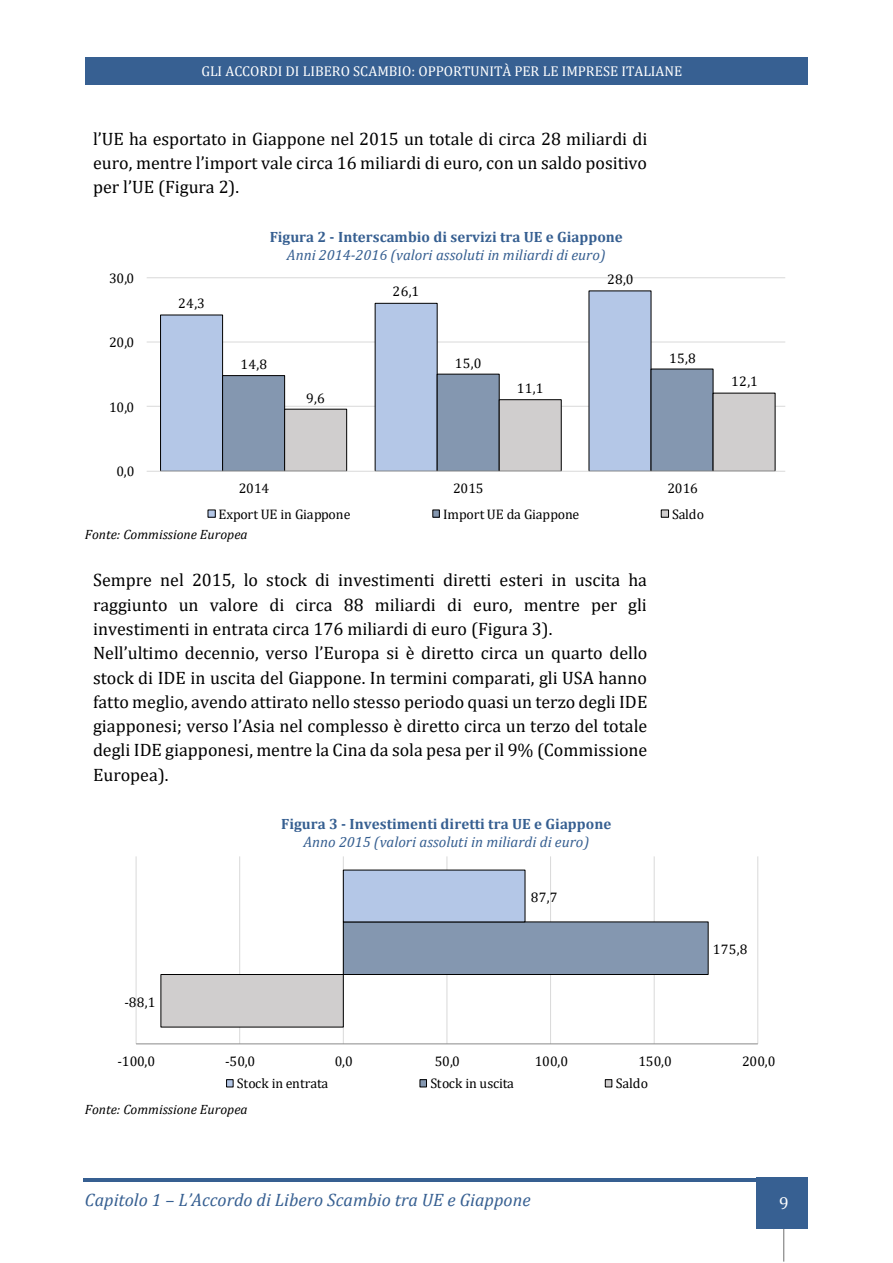
<style>
.page{position:relative;width:893px;height:1263px;background:#fff}
.page>*{position:absolute;margin:0;border:0;box-sizing:border-box;transform-origin:0 0}
.t1{font:18px/24.3px "Cambria";color:#000;text-align:justify}
.t2{font:italic 18px "Cambria";color:#365f91}
.t3{font:17.25px "Cambria";color:#fff}
.t4{font:italic 15px "Cambria";color:#365f91}
.t5{font:700 15px "Cambria";color:#365f91}
.t6{font:14.25px "Cambria";color:#fff}
.t7{font:13.95px "Cambria";letter-spacing:-.01em;color:#000}
.t8{font:13.8px "Cambria";letter-spacing:-.03em;color:#000}
.t9{font:italic 13.5px "Cambria";color:#000}
</style>
<div class="page">
<hr style="left:83px;top:1178px;width:719px;height:3px;background:#365f91">
<hr style="left:783px;top:1228px;width:1px;height:34px;background:#7f7f7f">
<div style="left:756px;top:1177px;width:52px;height:51px;background:#376092"></div>
<div style="left:85px;top:57px;width:723px;height:27px;background:#376092"></div>
<hr style="left:147px;top:406px;width:638px;height:1px;background:#d9d9d9">
<hr style="left:147px;top:342px;width:638px;height:1px;background:#d9d9d9">
<hr style="left:147px;top:277px;width:638px;height:1px;background:#d9d9d9">
<svg style="left:160px;top:290px;width:492px;height:181px"></svg>
<svg style="left:222px;top:368px;width:492px;height:103px"></svg>
<svg style="left:284px;top:392px;width:492px;height:79px;background:#b7c0cd"></svg>
<hr style="left:147px;top:471px;width:638px;height:1px;background:#d9d9d9">
<div style="left:208px;top:510px;width:7px;height:7px;background:#b4c7e7"></div>
<div style="left:208px;top:510px;width:8px;height:8px;border:1px solid #000"></div>
<div style="left:433px;top:510px;width:6px;height:7px;background:#8497b0"></div>
<div style="left:432px;top:510px;width:8px;height:8px;border:1px solid #000"></div>
<div style="left:661px;top:510px;width:8px;height:7px;background:#d0cece"></div>
<div style="left:661px;top:510px;width:8px;height:8px;border:1px solid #000"></div>
<hr style="left:136px;top:856px;width:1px;height:188px;background:#d9d9d9">
<hr style="left:239px;top:856px;width:1px;height:188px;background:#d9d9d9">
<hr style="left:343px;top:856px;width:1px;height:188px;background:#d9d9d9">
<hr style="left:447px;top:856px;width:1px;height:188px;background:#d9d9d9">
<hr style="left:550px;top:856px;width:1px;height:188px;background:#d9d9d9">
<hr style="left:654px;top:856px;width:1px;height:188px;background:#d9d9d9">
<hr style="left:757px;top:856px;width:1px;height:188px;background:#d9d9d9">
<div style="left:161px;top:974px;width:182px;height:53px;background:#d0cece"></div>
<div style="left:161px;top:974px;width:183px;height:53px;border:1px solid #000"></div>
<div style="left:343px;top:922px;width:365px;height:52px;background:#8497b0"></div>
<div style="left:343px;top:921px;width:366px;height:54px;border:1px solid #000"></div>
<div style="left:343px;top:870px;width:182px;height:52px;background:#b4c7e7"></div>
<hr style="left:136px;top:1043px;width:622px;height:1px;background:#898989">
<div style="left:227px;top:1080px;width:6px;height:7px;background:#b4c7e7"></div>
<div style="left:226px;top:1079px;width:8px;height:8px;border:1px solid #000"></div>
<div style="left:420px;top:1080px;width:7px;height:7px;background:#8497b0"></div>
<div style="left:420px;top:1079px;width:7px;height:8px;border:1px solid #000"></div>
<div style="left:605px;top:1080px;width:7px;height:7px;background:#d0cece"></div>
<div style="left:605px;top:1079px;width:7px;height:8px;border:1px solid #000"></div>
<p class="t6" style="left:201px;top:62px;width:482px">GLI ACCORDI DI LIBERO SCAMBIO: OPPORTUNITÀ PER LE IMPRESE ITALIANE</p>
<p class="t1" style="left:93px;top:126px;width:556px">l’UE ha esportato in Giappone nel 2015 un totale di circa 28 miliardi di euro, mentre l’import vale circa 16 miliardi di euro, con un saldo positivo per l’UE (Figura 2).</p>
<p class="t5" style="left:270px;top:227px;width:355px">Figura 2 - Interscambio di servizi tra UE e Giappone</p>
<p class="t4" style="left:287px;top:246px;width:320px">Anni 2014-2016 (valori assoluti in miliardi di euro)</p>
<p class="t7" style="left:109px;top:270px;width:27px">30,0</p>
<p class="t7" style="left:109px;top:334px;width:27px">20,0</p>
<p class="t7" style="left:109px;top:398px;width:27px">10,0</p>
<p class="t7" style="left:178px;top:295px;width:28px">24,3</p>
<p class="t7" style="left:393px;top:283px;width:28px">26,1</p>
<p class="t7" style="left:607px;top:271px;width:28px">28,0</p>
<p class="t8" style="left:240px;top:356px;width:28px">14,8</p>
<p class="t8" style="left:455px;top:355px;width:28px">15,0</p>
<p class="t7" style="left:669px;top:349px;width:28px">15,8</p>
<p class="t7" style="left:306px;top:389px;width:20px">9,6</p>
<p class="t7" style="left:517px;top:380px;width:28px">11,1</p>
<p class="t7" style="left:731px;top:373px;width:28px">12,1</p>
<p class="t7" style="left:117px;top:463px;width:19px">0,0</p>
<p class="t8" style="left:239px;top:480px;width:32px">2014</p>
<p class="t8" style="left:453px;top:480px;width:32px">2015</p>
<p class="t8" style="left:668px;top:480px;width:32px">2016</p>
<p class="t7" style="left:218px;top:506px;width:134px">Export UE in Giappone</p>
<p class="t7" style="left:443px;top:506px;width:137px">Import UE da Giappone</p>
<p class="t7" style="left:672px;top:506px;width:34px">Saldo</p>
<p class="t9" style="left:85px;top:527px;width:164px">Fonte: Commissione Europea</p>
<p class="t1" style="left:93px;top:568px;width:556px">Sempre nel 2015, lo stock di investimenti diretti esteri in uscita ha raggiunto un valore di circa 88 miliardi di euro, mentre per gli investimenti in entrata circa 176 miliardi di euro (Figura 3).</p>
<p class="t1" style="left:93px;top:641px;width:556px">Nell’ultimo decennio, verso l’Europa si è diretto circa un quarto dello stock di IDE in uscita del Giappone. In termini comparati, gli USA hanno fatto meglio, avendo attirato nello stesso periodo quasi un terzo degli IDE giapponesi; verso l’Asia nel complesso è diretto circa un terzo del totale degli IDE giapponesi, mentre la Cina da sola pesa per il 9% (Commissione Europea).</p>
<p class="t5" style="left:281px;top:815px;width:332px">Figura 3 - Investimenti diretti tra UE e Giappone</p>
<p class="t4" style="left:303px;top:833px;width:287px">Anno 2015 (valori assoluti in miliardi di euro)</p>
<p class="t7" style="left:124px;top:993px;width:33px">-88,1</p>
<p class="t7" style="left:531px;top:888px;width:28px">87,7</p>
<p class="t7" style="left:713px;top:941px;width:36px">175,8</p>
<p class="t7" style="left:117px;top:1053px;width:39px">-100,0</p>
<p class="t7" style="left:225px;top:1053px;width:32px">-50,0</p>
<p class="t7" style="left:335px;top:1053px;width:19px">0,0</p>
<p class="t7" style="left:435px;top:1053px;width:27px">50,0</p>
<p class="t7" style="left:535px;top:1053px;width:35px">100,0</p>
<p class="t7" style="left:639px;top:1053px;width:35px">150,0</p>
<p class="t7" style="left:742px;top:1053px;width:35px">200,0</p>
<p class="t7" style="left:237px;top:1075px;width:93px">Stock in entrata</p>
<p class="t7" style="left:430px;top:1075px;width:85px">Stock in uscita</p>
<p class="t7" style="left:616px;top:1075px;width:34px">Saldo</p>
<p class="t9" style="left:85px;top:1101px;width:164px">Fonte: Commissione Europea</p>
<p class="t2" style="left:85px;top:1189px;width:447px">Capitolo 1 – L’Accordo di Libero Scambio tra UE e Giappone</p>
<p class="t3" style="left:779px;top:1193px;width:11px">9</p>
</div>
